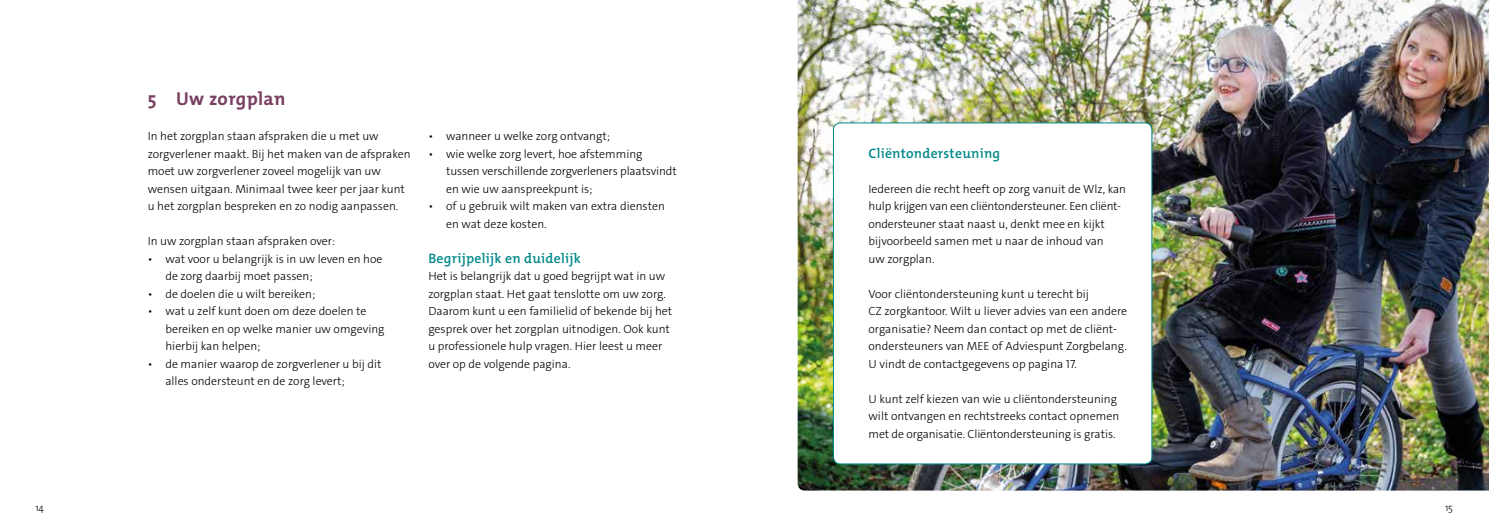
<style>
.page{position:relative;width:1489px;height:525px;background:#fff}
.page>*{position:absolute;margin:0;border:0;box-sizing:border-box;transform-origin:0 0}
.t1{font:700 18.75px "The Mix Os F";letter-spacing:.02em;color:#783f61}
.t2{font:600 13.75px "The Mix Os F";letter-spacing:.02em;color:#00888a}
.t3{font:300 11.88px/17.5px "The Sans C4 s";color:#000}
.t4{font:300 10px "The Mix Os F";color:#000}
</style>
<div class="page">
<img style="left:797px;top:0;width:691px;height:490px">
<div style="left:833px;top:123px;width:318px;height:340px;background:#fff;border-radius:7px"></div>
<div style="left:833px;top:123px;width:319px;height:341px;border:1px solid #00888a;border-radius:7px"></div>
<h1 class="t1" style="left:148px;top:87px;width:139px">5 Uw zorgplan</h1>
<p class="t3" style="left:148px;top:127px;width:264px">In het zorgplan staan afspraken die u met uw zorgverlener maakt. Bij het maken van de afspraken moet uw zorgverlener zoveel mogelijk van uw wensen uitgaan. Minimaal twee keer per jaar kunt u het zorgplan bespreken en zo nodig aanpassen.</p>
<p class="t3" style="left:148px;top:232px;width:189px">In uw zorgplan staan afspraken over:</p>
<p class="t3" style="left:165px;top:250px;width:218px;text-indent:-18px">• wat voor u belangrijk is in uw leven en hoe de zorg daarbij moet passen;</p>
<p class="t3" style="left:148px;top:285px;width:169px">• de doelen die u wilt bereiken;</p>
<p class="t3" style="left:165px;top:302px;width:220px;text-indent:-18px">• wat u zelf kunt doen om deze doelen te bereiken en op welke manier uw omgeving hierbij kan helpen;</p>
<p class="t3" style="left:165px;top:355px;width:217px;text-indent:-18px">• de manier waarop de zorgverlener u bij dit alles ondersteunt en de zorg levert;</p>
<p class="t3" style="left:428px;top:127px;width:183px">• wanneer u welke zorg ontvangt;</p>
<p class="t3" style="left:446px;top:145px;width:232px;text-indent:-18px">• wie welke zorg levert, hoe afstemming tussen verschillende zorgverleners plaatsvindt en wie uw aanspreekpunt is;</p>
<p class="t3" style="left:446px;top:197px;width:220px;text-indent:-18px">• of u gebruik wilt maken van extra diensten en wat deze kosten.</p>
<p class="t2" style="left:428px;top:249px;width:154px">Begrijpelijk en duidelijk</p>
<p class="t3" style="left:428px;top:267px;width:245px">Het is belangrijk dat u goed begrijpt wat in uw zorgplan staat. Het gaat tenslotte om uw zorg.<br>Daarom kunt u een familielid of bekende bij het gesprek over het zorgplan uitnodigen. Ook kunt u professionele hulp vragen. Hier leest u meer over op de volgende pagina.</p>
<p class="t2" style="left:868px;top:144px;width:133px">Cliëntondersteuning</p>
<p class="t3" style="left:868px;top:180px;width:259px">Iedereen die recht heeft op zorg vanuit de Wlz, kan hulp krijgen van een cliëntondersteuner. Een cliënt&shy;ondersteuner staat naast u, denkt mee en kijkt bijvoorbeeld samen met u naar de inhoud van<br>uw zorgplan.</p>
<p class="t3" style="left:868px;top:285px;width:260px">Voor cliëntondersteuning kunt u terecht bij<br>CZ zorgkantoor. Wilt u liever advies van een andere organisatie? Neem dan contact op met de cliënt&shy;ondersteuners van MEE of Adviespunt Zorgbelang.<br>U vindt de contactgegevens op pagina 17.</p>
<p class="t3" style="left:868px;top:390px;width:252px">U kunt zelf kiezen van wie u cliëntondersteuning wilt ontvangen en rechtstreeks contact opnemen met de organisatie. Cliëntondersteuning is gratis.</p>
<p class="t4" style="left:35px;top:501px;width:10px">14</p>
<p class="t4" style="left:1444px;top:501px;width:9px">15</p>
</div>
